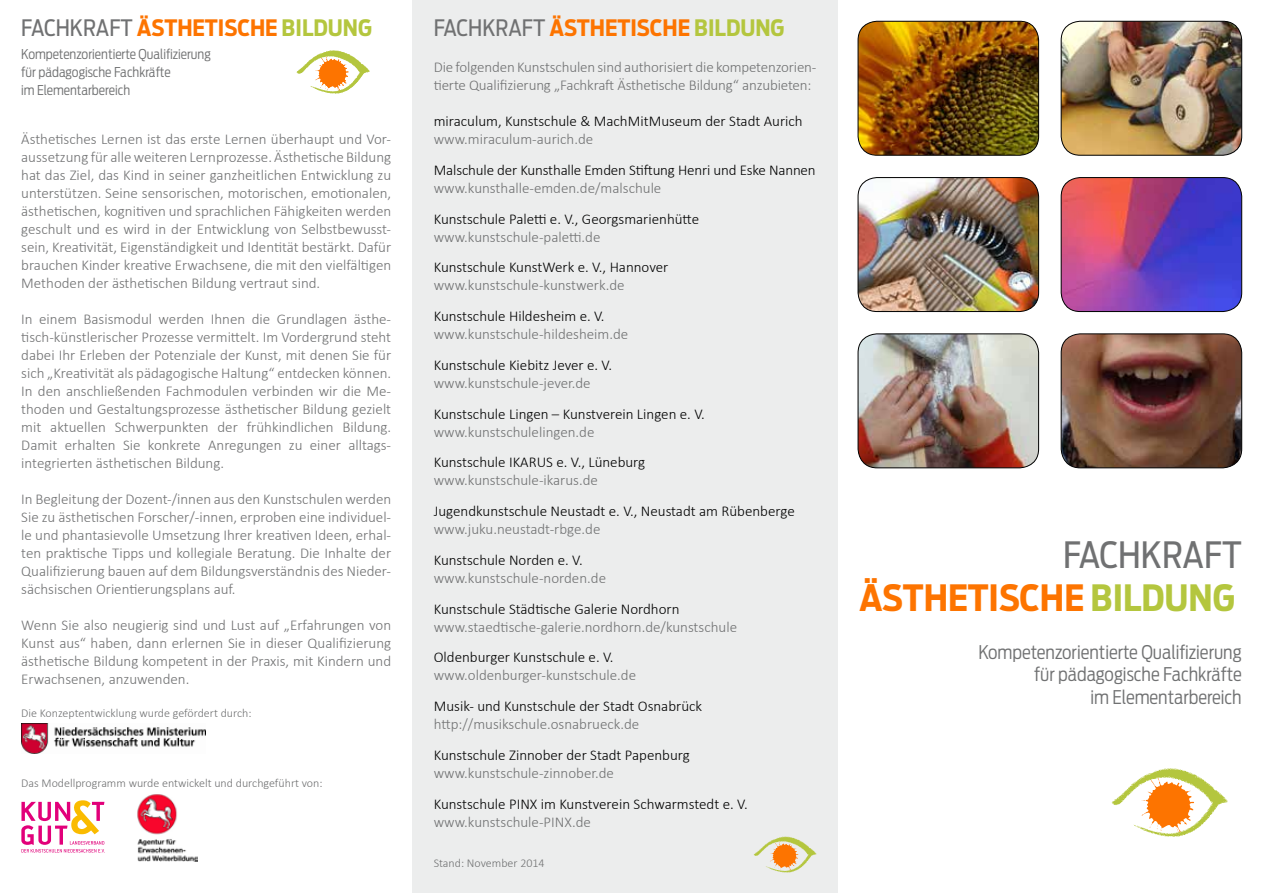
<style>
.page{position:relative;width:1263px;height:893px;background:#fff}
.page>*{position:absolute;margin:0;border:0;box-sizing:border-box;transform-origin:0 0}
.t1{font:700 36px/43.2px "Antenna Cond";color:#fd7400;text-align:right}
.t2{font:700 22.5px "Antenna Cond";color:#fd7400}
.t3{font:300 18.75px/22.5px "Antenna Cond";color:#707172;text-align:right}
.t4{font:300 15px/18px "Calibri";color:#707172;text-align:justify}
.t5{font:300 15px "Calibri";color:#000}
.t6{font:300 13.5px/18px "Antenna Cond";color:#707172}
.t7{font:300 12px "Calibri";color:#707172}
.s1{font-weight:400;color:#707172}
.s2{color:#b4c63e}
</style>
<div class="page">
<div style="left:412px;top:0;width:426px;height:893px;background:#eceded"></div>
<svg style="left:1112px;top:768px;width:116px;height:69px"></svg>
<img style="left:858px;top:21px;width:180px;height:134px">
<div style="left:858px;top:21px;width:181px;height:135px;border:1px solid #000;border-radius:19px"></div>
<img style="left:858px;top:178px;width:180px;height:134px">
<div style="left:858px;top:177px;width:181px;height:135px;border:1px solid #000;border-radius:19px"></div>
<img style="left:858px;top:334px;width:180px;height:134px">
<div style="left:858px;top:333px;width:181px;height:135px;border:1px solid #000;border-radius:19px"></div>
<img style="left:1061px;top:21px;width:181px;height:134px">
<div style="left:1061px;top:21px;width:181px;height:135px;border:1px solid #000;border-radius:19px"></div>
<img style="left:1061px;top:178px;width:181px;height:134px">
<div style="left:1061px;top:177px;width:181px;height:135px;border:1px solid #000;border-radius:19px"></div>
<img style="left:1061px;top:334px;width:181px;height:134px">
<div style="left:1061px;top:333px;width:181px;height:135px;border:1px solid #000;border-radius:19px"></div>
<img style="left:21px;top:723px;width:185px;height:31px">
<svg style="left:21px;top:800px;width:84px;height:53px"></svg>
<img style="left:137px;top:794px;width:61px;height:67px">
<svg style="left:297px;top:50px;width:73px;height:44px"></svg>
<svg style="left:754px;top:837px;width:62px;height:36px"></svg>
<h2 class="t2" style="left:21px;top:14px;width:352px"><span class="s1">FACHKRAFT</span> ÄSTHETISCHE <span class="s2">BILDUNG</span></h2>
<p class="t6" style="left:21px;top:45px;width:191px">Kompetenzorientierte Qualifizierung für pädagogische Fachkräfte<br>im Elementarbereich</p>
<p class="t4" style="left:21px;top:130px;width:371px">Ästhetisches Lernen ist das erste Lernen überhaupt und Vor&shy;aussetzung für alle weiteren Lernprozesse. Ästhetische Bildung hat das Ziel, das Kind in seiner ganzheitlichen Entwicklung zu unterstützen. Seine sensorischen, motorischen, emotionalen, ästhetischen, kognitiven und sprachlichen Fähigkeiten werden geschult und es wird in der Entwicklung von Selbstbewusst&shy;sein, Kreativität, Eigenständigkeit und Identität bestärkt. Dafür brauchen Kinder kreative Erwachsene, die mit den vielfältigen Methoden der ästhetischen Bildung vertraut sind.</p>
<p class="t4" style="left:21px;top:310px;width:371px">In einem Basismodul werden Ihnen die Grundlagen ästhe&shy;tisch-künstlerischer Prozesse vermittelt. Im Vordergrund steht dabei Ihr Erleben der Potenziale der Kunst, mit denen Sie für sich „Kreativität als pädagogische Haltung“ entdecken können.<br>In den anschließenden Fachmodulen verbinden wir die Me&shy;thoden und Gestaltungsprozesse ästhetischer Bildung gezielt mit aktuellen Schwerpunkten der frühkindlichen Bildung.<br>Damit erhalten Sie konkrete Anregungen zu einer alltags&shy;integrierten ästhetischen Bildung.</p>
<p class="t4" style="left:21px;top:490px;width:371px">In Begleitung der Dozent-/innen aus den Kunstschulen werden Sie zu ästhetischen Forscher/-innen, erproben eine individuel&shy;le und phantasievolle Umsetzung Ihrer kreativen Ideen, erhal&shy;ten praktische Tipps und kollegiale Beratung. Die Inhalte der Qualifizierung bauen auf dem Bildungsverständnis des Nieder&shy;sächsischen Orientierungsplans auf.</p>
<p class="t4" style="left:21px;top:616px;width:371px">Wenn Sie also neugierig sind und Lust auf „Erfahrungen von Kunst aus“ haben, dann erlernen Sie in dieser Qualifizierung ästhetische Bildung kompetent in der Praxis, mit Kindern und Erwachsenen, anzuwenden.</p>
<p class="t7" style="left:21px;top:706px;width:232px">Die Konzeptentwicklung wurde gefördert durch:</p>
<p class="t7" style="left:21px;top:775px;width:303px">Das Modellprogramm wurde entwickelt und durchgeführt von:</p>
<h2 class="t2" style="left:434px;top:14px;width:352px"><span class="s1">FACHKRAFT</span> ÄSTHETISCHE <span class="s2">BILDUNG</span></h2>
<p class="t4" style="left:434px;top:58px;width:384px">Die folgenden Kunstschulen sind authorisiert die kompetenzorien&shy;tierte Qualifizierung „Fachkraft Ästhetische Bildung“ anzubieten:</p>
<p class="t5" style="left:434px;top:112px;width:370px">miraculum, Kunstschule &amp; MachMitMuseum der Stadt Aurich</p>
<p class="t4" style="left:434px;top:130px;width:161px">www.miraculum-aurich.de</p>
<p class="t5" style="left:434px;top:160px;width:383px">Malschule der Kunsthalle Emden Stiftung Henri und Eske Nannen</p>
<p class="t4" style="left:434px;top:179px;width:229px">www.kunsthalle-emden.de/malschule</p>
<p class="t5" style="left:434px;top:209px;width:267px">Kunstschule Paletti e. V., Georgsmarienhütte</p>
<p class="t4" style="left:434px;top:227px;width:168px">www.kunstschule-paletti.de</p>
<p class="t5" style="left:434px;top:258px;width:236px">Kunstschule KunstWerk e. V., Hannover</p>
<p class="t4" style="left:434px;top:276px;width:192px">www.kunstschule-kunstwerk.de</p>
<p class="t5" style="left:434px;top:307px;width:172px">Kunstschule Hildesheim e. V.</p>
<p class="t4" style="left:434px;top:325px;width:196px">www.kunstschule-hildesheim.de</p>
<p class="t5" style="left:434px;top:355px;width:180px">Kunstschule Kiebitz Jever e. V.</p>
<p class="t4" style="left:434px;top:374px;width:158px">www.kunstschule-jever.de</p>
<p class="t5" style="left:434px;top:404px;width:273px">Kunstschule Lingen – Kunstverein Lingen e. V.</p>
<p class="t4" style="left:434px;top:422px;width:162px">www.kunstschulelingen.de</p>
<p class="t5" style="left:434px;top:453px;width:213px">Kunstschule IKARUS e. V., Lüneburg</p>
<p class="t4" style="left:434px;top:471px;width:166px">www.kunstschule-ikarus.de</p>
<p class="t5" style="left:434px;top:502px;width:362px">Jugendkunstschule Neustadt e. V., Neustadt am Rübenberge</p>
<p class="t4" style="left:434px;top:520px;width:168px">www.juku.neustadt-rbge.de</p>
<p class="t5" style="left:434px;top:550px;width:150px">Kunstschule Norden e. V.</p>
<p class="t4" style="left:434px;top:569px;width:174px">www.kunstschule-norden.de</p>
<p class="t5" style="left:434px;top:599px;width:247px">Kunstschule Städtische Galerie Nordhorn</p>
<p class="t4" style="left:434px;top:617px;width:305px">www.staedtische-galerie.nordhorn.de/kunstschule</p>
<p class="t5" style="left:434px;top:648px;width:181px">Oldenburger Kunstschule e. V.</p>
<p class="t4" style="left:434px;top:666px;width:204px">www.oldenburger-kunstschule.de</p>
<p class="t5" style="left:434px;top:697px;width:270px">Musik- und Kunstschule der Stadt Osnabrück</p>
<p class="t4" style="left:434px;top:715px;width:207px">http://musikschule.osnabrueck.de</p>
<p class="t5" style="left:434px;top:745px;width:258px">Kunstschule Zinnober der Stadt Papenburg</p>
<p class="t4" style="left:434px;top:764px;width:182px">www.kunstschule-zinnober.de</p>
<p class="t5" style="left:434px;top:794px;width:315px">Kunstschule PINX im Kunstverein Schwarmstedt e. V.</p>
<p class="t4" style="left:434px;top:812px;width:159px">www.kunstschule-PINX.de</p>
<p class="t7" style="left:434px;top:856px;width:112px">Stand: November 2014</p>
<h1 class="t1" style="left:859px;top:533px;width:384px"><span class="s1">FACHKRAFT<br></span>ÄSTHETISCHE <span class="s2">BILDUNG</span></h1>
<p class="t3" style="left:978px;top:641px;width:265px">Kompetenzorientierte Qualifizierung für pädagogische Fachkräfte<br>im Elementarbereich</p>
</div>
